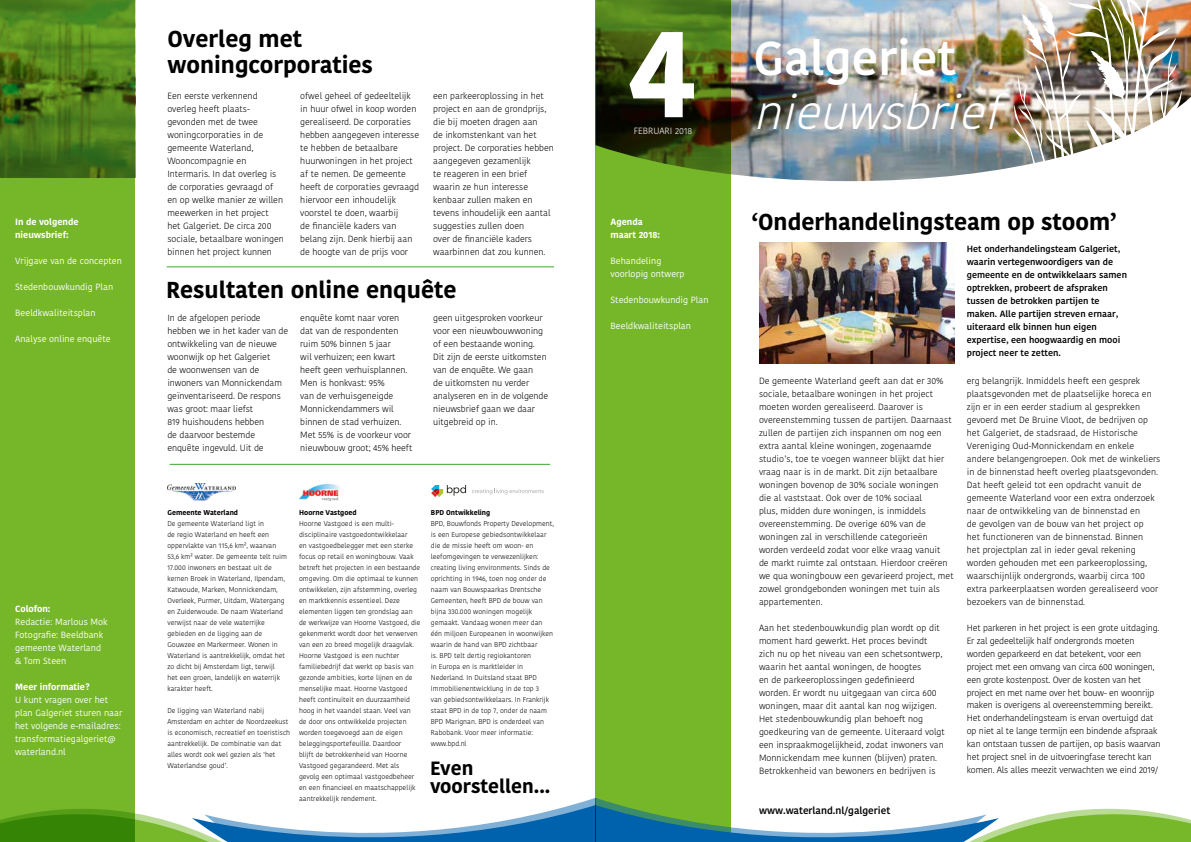
<style>
.page{position:relative;width:1191px;height:842px;background:#fff}
.page>*{position:absolute;margin:0;border:0;box-sizing:border-box;transform-origin:0 0}
.t1{font:700 126.9px "Kohinoor Devanagari";color:#fff}
.t2{font:italic 300 47.4px "Kohinoor Devanagari";color:#fff}
.t3{font:600 47.4px "Kohinoor Devanagari";color:#fff}
.t4{font:700 23px/26px "Kohinoor Devanagari";color:#000}
.t5{font:700 19.2px/18px "Kohinoor Devanagari";color:#000}
.t6{font:600 10px "Kohinoor Devanagari";color:#000}
.t7{font:300 9px/13px "Kohinoor Devanagari";letter-spacing:-.005em;color:#000}
.t8{font:9px/13px "Kohinoor Devanagari";color:#fff}
.t9{font:600 9px/13px "Kohinoor Devanagari";color:#000}
.t10{font:700 9px/13px "Kohinoor Devanagari";color:#fff}
.t11{font:300 9px "Kohinoor Devanagari";color:#fff}
.t12{font:300 7px/11px "Kohinoor Devanagari";color:#000}
.t13{font:700 7px "Kohinoor Devanagari";color:#000}
</style>
<div class="page">
<img style="left:730px;top:0;width:461px;height:181px">
<svg style="left:595px;top:0;width:135px;height:785px;background:#68a023"></svg>
<img style="left:1013px;top:0;width:168px;height:181px">
<svg style="left:0;top:0;width:135px;height:785px;background:#6ca925"></svg>
<img style="left:299px;top:484px;width:41px;height:16px">
<svg style="left:472px;top:488px;width:72px;height:6px"></svg>
<svg style="left:431px;top:485px;width:35px;height:12px"></svg>
<img style="left:167px;top:483px;width:68px;height:18px">
<hr style="left:170px;top:464px;width:380px;height:1px;background:#3fa535">
<hr style="left:167px;top:267px;width:387px;height:1px;background:#3fa535">
<svg style="left:0;top:785px;width:1191px;height:57px"></svg>
<img style="left:759px;top:242px;width:195px;height:121px">
<p class="t10" style="left:15px;top:216px;width:65px">In de volgende nieuwsbrief:</p>
<p class="t8" style="left:15px;top:255px;width:108px">Vrijgave van de concepten</p>
<p class="t8" style="left:15px;top:281px;width:100px">Stedenbouwkundig Plan</p>
<p class="t8" style="left:15px;top:307px;width:82px">Beeldkwaliteitsplan</p>
<p class="t8" style="left:15px;top:333px;width:97px">Analyse online enquête</p>
<p class="t10" style="left:15px;top:602px;width:37px">Colofon:</p>
<p class="t8" style="left:15px;top:615px;width:94px">Redactie: Marlous Mok<br>Fotografie: Beeldbank gemeente Waterland &amp; Tom Steen</p>
<p class="t10" style="left:15px;top:680px;width:76px">Meer informatie?</p>
<p class="t8" style="left:15px;top:693px;width:109px">U kunt vragen over het plan Galgeriet sturen naar het volgende e-mailadres: transformatiegalgeriet@ waterland.nl</p>
<h3 class="t4" style="left:167px;top:26px;width:207px">Overleg met woningcorporaties</h3>
<p class="t7" style="left:167px;top:89px;width:118px">Een eerste verkennend overleg heeft plaats&shy;gevonden met de twee woningcorporaties in de gemeente Waterland,<br>Wooncompagnie en<br>Intermaris. In dat overleg is de corporaties gevraagd of en op welke manier ze willen meewerken in het project het Galgeriet. De circa 200 sociale, betaalbare woningen binnen het project kunnen</p>
<p class="t7" style="left:300px;top:89px;width:120px">ofwel geheel of gedeeltelijk in huur ofwel in koop worden gerealiseerd. De corporaties hebben aangegeven interesse te hebben de betaalbare huurwoningen in het project af te nemen. De gemeente heeft de corporaties gevraagd hiervoor een inhoudelijk voorstel te doen, waarbij<br>de financiële kaders van belang zijn. Denk hierbij aan de hoogte van de prijs voor</p>
<p class="t7" style="left:433px;top:89px;width:122px">een parkeeroplossing in het project en aan de grondprijs, die bij moeten dragen aan<br>de inkomstenkant van het project. De corporaties hebben aangegeven gezamenlijk<br>te reageren in een brief waarin ze hun interesse kenbaar zullen maken en tevens inhoudelijk een aantal suggesties zullen doen<br>over de financiële kaders waarbinnen dat zou kunnen.</p>
<h3 class="t4" style="left:166px;top:277px;width:292px">Resultaten online enquête</h3>
<p class="t7" style="left:167px;top:311px;width:122px">In de afgelopen periode hebben we in het kader van de ontwikkeling van de nieuwe woonwijk op het Galgeriet<br>de woonwensen van de inwoners van Monnickendam geïnventariseerd. De respons was groot: maar liefst<br>819 huishoudens hebben<br>de daarvoor bestemde enquête ingevuld. Uit de</p>
<p class="t7" style="left:300px;top:311px;width:114px">enquête komt naar voren dat van de respondenten ruim 50% binnen 5 jaar<br>wil verhuizen; een kwart heeft geen verhuisplannen.<br>Men is honkvast: 95%<br>van de verhuisgeneigde<br>Monnickendammers wil binnen de stad verhuizen.<br>Met 55% is de voorkeur voor nieuwbouw groot; 45% heeft</p>
<p class="t7" style="left:433px;top:311px;width:117px">geen uitgesproken voorkeur voor een nieuwbouwwoning of een bestaande woning.<br>Dit zijn de eerste uitkomsten van de enquête. We gaan<br>de uitkomsten nu verder analyseren en in de volgende nieuwsbrief gaan we daar uitgebreid op in.</p>
<p class="t13" style="left:167px;top:509px;width:72px">Gemeente Waterland</p>
<p class="t12" style="left:167px;top:518px;width:121px">De gemeente Waterland ligt in<br>de regio Waterland en heeft een oppervlakte van 115,6 km², waarvan 53,6 km² water. De gemeente telt ruim 17.000 inwoners en bestaat uit de kernen Broek in Waterland, Ilpendam, Katwoude, Marken, Monnickendam, Overleek, Purmer, Uitdam, Watergang en Zuiderwoude. De naam Waterland verwijst naar de vele waterrijke gebieden en de ligging aan de Gouwzee en Markermeer. Wonen in Waterland is aantrekkelijk, omdat het zo dicht bij Amsterdam ligt, terwijl<br>het een groen, landelijk en waterrijk karakter heeft.</p>
<p class="t12" style="left:167px;top:705px;width:124px">De ligging van Waterland nabij Amsterdam en achter de Noordzeekust is economisch, recreatief en toeristisch aantrekkelijk. De combinatie van dat alles wordt ook wel gezien als ‘het Waterlandse goud’.</p>
<p class="t13" style="left:299px;top:509px;width:59px">Hoorne Vastgoed</p>
<p class="t12" style="left:299px;top:518px;width:123px">Hoorne Vastgoed is een multi&shy;disciplinaire vastgoedontwikkelaar<br>en vastgoedbelegger met een sterke focus op retail en woningbouw. Vaak betreft het projecten in een bestaande omgeving. Om die optimaal te kunnen ontwikkelen, zijn afstemming, overleg en marktkennis essentieel. Deze elementen liggen ten grondslag aan de werkwijze van Hoorne Vastgoed, die gekenmerkt wordt door het verwerven van een zo breed mogelijk draagvlak.<br>Hoorne Vastgoed is een nuchter familiebedrijf dat werkt op basis van gezonde ambities, korte lijnen en de menselijke maat. Hoorne Vastgoed heeft continuïteit en duurzaamheid hoog in het vaandel staan. Veel van<br>de door ons ontwikkelde projecten worden toegevoegd aan de eigen beleggingsportefeuille. Daardoor<br>blijft de betrokkenheid van Hoorne Vastgoed gegarandeerd. Met als gevolg een optimaal vastgoedbeheer en een financieel en maatschappelijk aantrekkelijk rendement.</p>
<p class="t13" style="left:431px;top:509px;width:61px">BPD Ontwikkeling</p>
<p class="t12" style="left:431px;top:518px;width:125px">BPD, Bouwfonds Property Development, is een Europese gebiedsontwikkelaar die de missie heeft om woon- en leefomgevingen te verwezenlijken: creating living environments. Sinds de oprichting in 1946, toen nog onder de naam van Bouwspaarkas Drentsche Gemeenten, heeft BPD de bouw van bijna 330.000 woningen mogelijk gemaakt. Vandaag wonen meer dan één miljoen Europeanen in woonwijken waarin de hand van BPD zichtbaar<br>is. BPD telt dertig regiokantoren<br>in Europa en is marktleider in Nederland. In Duitsland staat BPD Immobilienentwicklung in de top 3<br>van gebiedsontwikkelaars. In Frankrijk staat BPD in de top 7, onder de naam BPD Marignan. BPD is onderdeel van Rabobank. Voor meer informatie: www.bpd.nl</p>
<h3 class="t5" style="left:430px;top:759px;width:122px">Even voorstellen...</h3>
<h1 class="t1" style="left:627px;top:-1px;width:70px">4</h1>
<p class="t11" style="left:634px;top:126px;width:60px">FEBRUARI 2018</p>
<p class="t10" style="left:610px;top:216px;width:51px">Agenda maart 2018:</p>
<p class="t8" style="left:610px;top:255px;width:76px">Behandeling voorlopig ontwerp</p>
<p class="t8" style="left:610px;top:294px;width:100px">Stedenbouwkundig Plan</p>
<p class="t8" style="left:610px;top:320px;width:82px">Beeldkwaliteitsplan</p>
<h2 class="t3" style="left:753px;top:31px;width:204px">Galgeriet</h2>
<h2 class="t2" style="left:753px;top:85px;width:265px">nieuwsbrief</h2>
<h3 class="t4" style="left:751px;top:209px;width:366px">‘Onderhandelingsteam op stoom’</h3>
<p class="t7" style="left:759px;top:374px;width:196px">De gemeente Waterland geeft aan dat er 30% sociale, betaalbare woningen in het project moeten worden gerealiseerd. Daarover is overeenstemming tussen de partijen. Daarnaast zullen de partijen zich inspannen om nog een extra aantal kleine woningen, zogenaamde studio’s, toe te voegen wanneer blijkt dat hier vraag naar is in de markt. Dit zijn betaalbare woningen bovenop de 30% sociale woningen<br>die al vaststaat. Ook over de 10% sociaal<br>plus, midden dure woningen, is inmiddels overeenstemming. De overige 60% van de woningen zal in verschillende categorieën worden verdeeld zodat voor elke vraag vanuit<br>de markt ruimte zal ontstaan. Hierdoor creëren we qua woningbouw een gevarieerd project, met zowel grondgebonden woningen met tuin als appartementen.</p>
<p class="t7" style="left:759px;top:621px;width:187px">Aan het stedenbouwkundig plan wordt op dit moment hard gewerkt. Het proces bevindt zich nu op het niveau van een schetsontwerp, waarin het aantal woningen, de hoogtes<br>en de parkeeroplossingen gedefinieerd worden. Er wordt nu uitgegaan van circa 600 woningen, maar dit aantal kan nog wijzigen.<br>Het stedenbouwkundig plan behoeft nog goedkeuring van de gemeente. Uiteraard volgt een inspraakmogelijkheid, zodat inwoners van Monnickendam mee kunnen (blijven) praten.<br>Betrokkenheid van bewoners en bedrijven is</p>
<p class="t6" style="left:759px;top:805px;width:133px">www.waterland.nl/galgeriet</p>
<p class="t9" style="left:966px;top:242px;width:162px">Het onderhandelingsteam Galgeriet, waarin vertegenwoordigers van de gemeente en de ontwikkelaars samen optrekken, probeert de afspraken tussen de betrokken partijen te maken. Alle partijen streven ernaar, uiteraard elk binnen hun eigen expertise, een hoogwaardig en mooi project neer te zetten.</p>
<p class="t7" style="left:966px;top:374px;width:195px">erg belangrijk. Inmiddels heeft een gesprek plaatsgevonden met de plaatselijke horeca en zijn er in een eerder stadium al gesprekken gevoerd met De Bruine Vloot, de bedrijven op het Galgeriet, de stadsraad, de Historische Vereniging Oud-Monnickendam en enkele andere belangengroepen. Ook met de winkeliers in de binnenstad heeft overleg plaatsgevonden.<br>Dat heeft geleid tot een opdracht vanuit de gemeente Waterland voor een extra onderzoek naar de ontwikkeling van de binnenstad en<br>de gevolgen van de bouw van het project op<br>het functioneren van de binnenstad. Binnen<br>het projectplan zal in ieder geval rekening worden gehouden met een parkeeroplossing, waarschijnlijk ondergronds, waarbij circa 100 extra parkeerplaatsen worden gerealiseerd voor bezoekers van de binnenstad.</p>
<p class="t7" style="left:966px;top:621px;width:195px">Het parkeren in het project is een grote uitdaging.<br>Er zal gedeeltelijk half ondergronds moeten worden geparkeerd en dat betekent, voor een project met een omvang van circa 600 woningen, een grote kostenpost. Over de kosten van het project en met name over het bouw- en woonrijp maken is overigens al overeenstemming bereikt.<br>Het onderhandelingsteam is ervan overtuigd dat op niet al te lange termijn een bindende afspraak kan ontstaan tussen de partijen, op basis waarvan het project snel in de uitvoeringfase terecht kan komen. Als alles meezit verwachten we eind 2019/</p>
</div>
